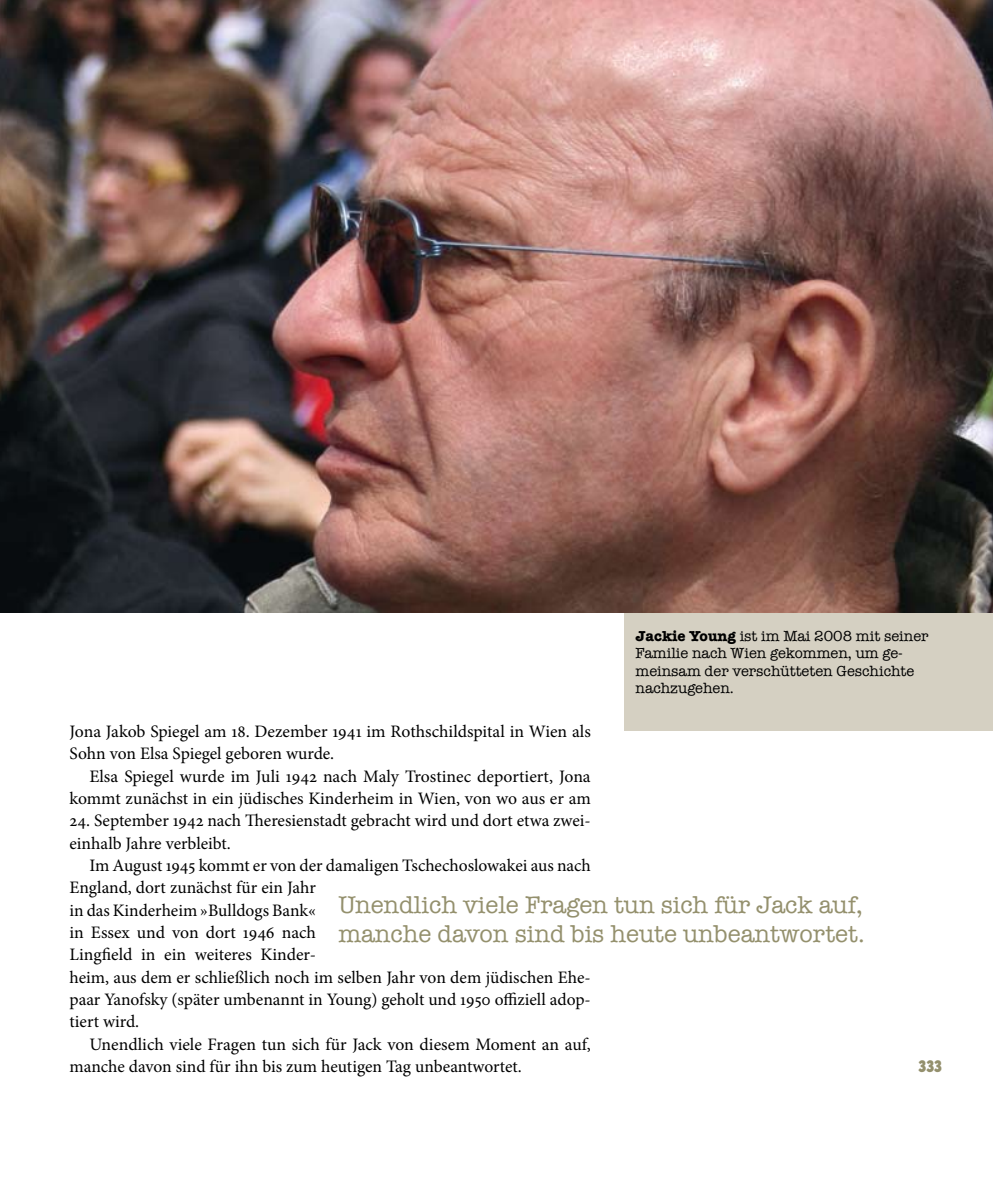
<style>
.page{position:relative;width:993px;height:1191px;background:#fff}
.page>*{position:absolute;margin:0;border:0;box-sizing:border-box;transform-origin:0 0}
.t1{font:24.5px/29.8px "American Typewriter";color:#94906d}
.t2{font:17.5px/22.4px "Minion Pro";color:#000}
.t3{font:condensed 17.5px "Block T";color:#94906d}
.t4{font:14.88px/17.5px "American Typewriter";color:#000}
.s1{font-weight:700}
</style>
<div class="page">
<div style="left:624px;top:605px;width:368px;height:125px;background:#d5d0c2"></div>
<img style="left:0;top:0;width:992px;height:612px">
<p class="t4" style="left:635px;top:626px;width:294px"><span class="s1">Jackie Young</span> ist im Mai 2008 mit seiner<br>Familie nach Wien gekommen, um ge&shy;meinsam der verschütteten Geschichte nachzugehen.</p>
<p class="t2" style="left:69px;top:720px;width:522px">Jona Jakob Spiegel am 18. Dezember 1941 im Rothschildspital in Wien als<br>Sohn von Elsa Spiegel geboren wurde.</p>
<p class="t2" style="left:69px;top:765px;width:522px;text-align:right">Elsa Spiegel wurde im Juli 1942 nach Maly Trostinec deportiert, Jona kommt zunächst in ein jüdisches Kinderheim in Wien, von wo aus er am</p>
<p class="t2" style="left:69px;top:809px;width:522px">24. September 1942 nach Theresienstadt gebracht wird und dort etwa zwei&shy;einhalb Jahre verbleibt.</p>
<p class="t2" style="left:69px;top:854px;width:522px;text-indent:20px">Im August 1945 kommt er von der damaligen Tschechoslowakei aus nach England, dort zunächst für ein Jahr<br>in das Kinderheim »Bulldogs Bank«<br>in Essex und von dort 1946 nach<br>Lingfield in ein weiteres Kinder-<br>heim, aus dem er schließlich noch im selben Jahr von dem jüdischen Ehe&shy;paar Yanofsky (später umbenannt in Young) geholt und 1950 offiziell adop&shy;tiert wird.</p>
<p class="t2" style="left:69px;top:1032px;width:522px;text-indent:20px">Unendlich viele Fragen tun sich für Jack von diesem Moment an auf, manche davon sind für ihn bis zum heutigen Tag unbeantwortet.</p>
<h1 class="t1" style="left:338px;top:888px;width:527px">Unendlich viele Fragen tun sich für Jack auf, manche davon sind bis heute unbeantwortet.</h1>
<p class="t3" style="left:918px;top:1056px;width:25px">333</p>
</div>
